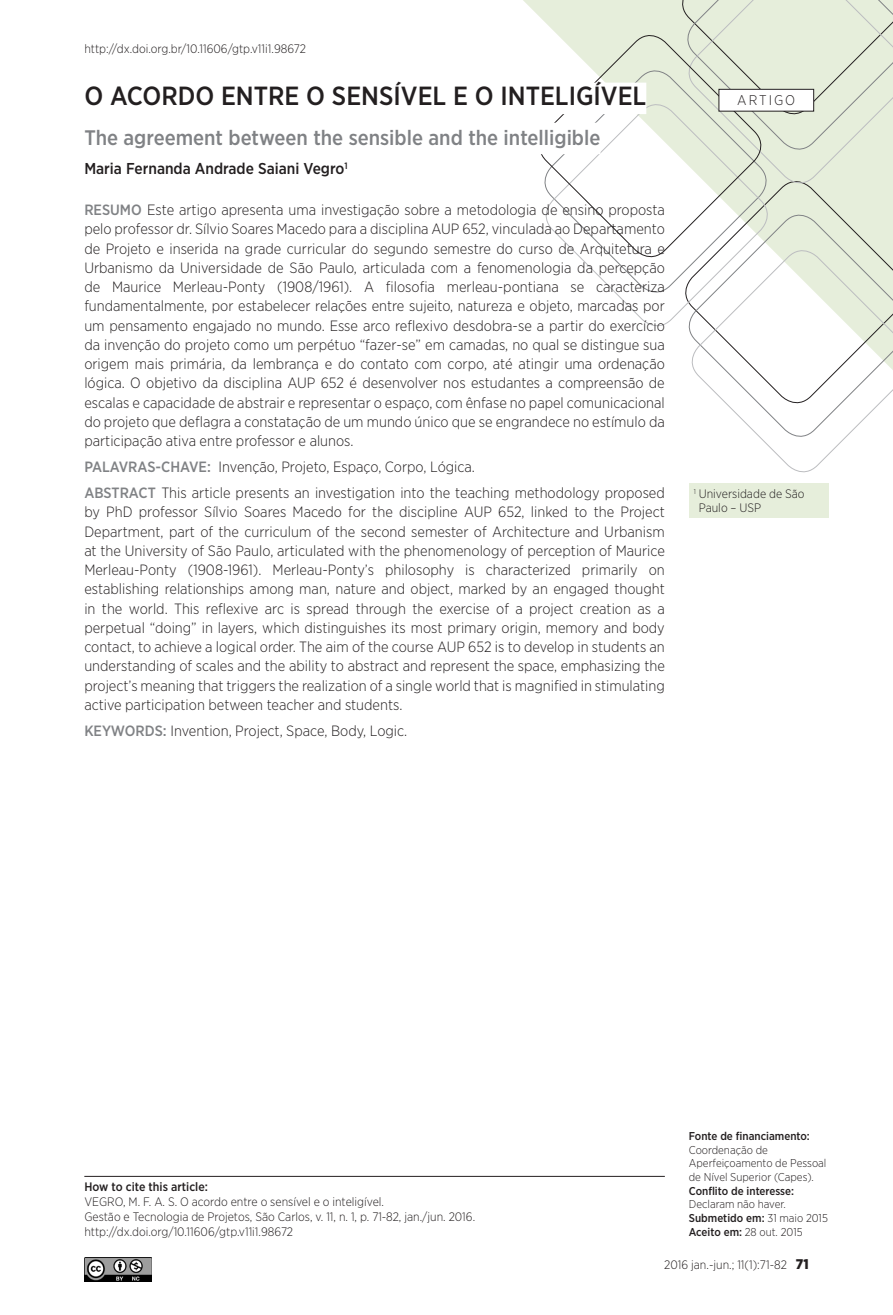
<style>
.page{position:relative;width:893px;height:1315px;background:#fff}
.page>*{position:absolute;margin:0;border:0;box-sizing:border-box;transform-origin:0 0}
.título{font:500 26.25px "Gotham Narrow";color:#231f20}
.título-ing{font:500 21px "Gotham Narrow";color:#808285}
.autores{font:500 15.75px "Gotham Narrow";color:#231f20}
.resumo{font:300 14.88px/19.2px "Gotham Narrow";color:#231f20;text-align:justify}
.t1{font:300 14px "Gotham Narrow";letter-spacing:.14em;color:#231f20}
.autores-2{font:300 12.25px/14.7px "Gotham Narrow";color:#231f20}
.filiacao{font:300 12.25px/14.7px "Gotham Narrow";color:#231f20}
.t2{font:500 12.25px "Gotham Narrow";color:#231f20}
.t3{font:300 11.38px/13.7px "Gotham Narrow";color:#231f20}
.t4{font:500 11.38px "Gotham Narrow";color:#231f20}
.s1{font-weight:500;color:#808285}
.s2{font-weight:300}
.s3{font-weight:500}
.s4{font-weight:900;font-size:14px}
</style>
<div class="page">
<svg style="left:523px;top:0;width:151px;height:27px;background:#e8efde"></svg>
<div style="left:775px;top:191px;width:118px;height:16px;background:#e6eedb"></div>
<div style="left:775px;top:207px;width:118px;height:35px;background:#e6eedb"></div>
<svg style="left:587px;top:191px;width:188px;height:136px"></svg>
<div style="left:674px;top:0;width:219px;height:191px;background:#e6eedb"></div>
<svg style="left:684px;top:242px;width:209px;height:231px"></svg>
<svg style="left:541px;top:27px;width:228px;height:238px"></svg>
<div style="left:719px;top:89px;width:95px;height:22px;background:#fff"></div>
<div style="left:719px;top:89px;width:95px;height:22px;border:1px solid #231f20"></div>
<img style="left:84px;top:1258px;width:68px;height:23px">
<div style="left:689px;top:483px;width:139px;height:34px;background:#e6eedb"></div>
<hr style="left:84px;top:1176px;width:581px;height:1px;background:#231f20">
<div style="left:84px;top:83px;width:562px;height:31px;background:#fff"></div>
<div style="left:84px;top:123px;width:516px;height:31px;background:#fff"></div>
<p class="autores-2" style="left:84px;top:41px;width:223px">http://dx.doi.org.br/10.11606/gtp.v11i1.98672</p>
<p class="título" style="left:84px;top:79px;width:563px">O ACORDO ENTRE O SENSÍVEL E O INTELIGÍVEL</p>
<p class="título-ing" style="left:84px;top:125px;width:518px">The agreement between the sensible and the intelligible</p>
<p class="autores" style="left:84px;top:159px;width:265px">Maria Fernanda Andrade Saiani Vegro<sup>1</sup></p>
<p class="resumo" style="left:84px;top:200px;width:582px"><span class="s1">RESUMO</span> Este artigo apresenta uma investigação sobre a metodologia de ensino proposta pelo professor dr. Sílvio Soares Macedo para a disciplina AUP 652, vinculada ao Departamento de Projeto e inserida na grade curricular do segundo semestre do curso de Arquitetura e Urbanismo da Universidade de São Paulo, articulada com a fenomenologia da percepção de Maurice Merleau-Ponty (1908/1961). A filosofia merleau-pontiana se caracteriza fundamentalmente, por estabelecer relações entre sujeito, natureza e objeto, marcadas por um pensamento engajado no mundo. Esse arco reflexivo desdobra-se a partir do exercício da invenção do projeto como um perpétuo “fazer-se” em camadas, no qual se distingue sua origem mais primária, da lembrança e do contato com corpo, até atingir uma ordenação lógica. O objetivo da disciplina AUP 652 é desenvolver nos estudantes a compreensão de escalas e capacidade de abstrair e representar o espaço, com ênfase no papel comunicacional do projeto que deflagra a constatação de um mundo único que se engrandece no estímulo da participação ativa entre professor e alunos.</p>
<p class="resumo" style="left:84px;top:457px;width:392px"><span class="s1">PALAVRAS-CHAVE:</span> Invenção, Projeto, Espaço, Corpo, Lógica.</p>
<p class="resumo" style="left:84px;top:483px;width:582px"><span class="s1">ABSTRACT</span> This article presents an investigation into the teaching methodology proposed by PhD professor Sílvio Soares Macedo for the discipline AUP 652, linked to the Project Department, part of the curriculum of the second semester of Architecture and Urbanism at the University of São Paulo, articulated with the phenomenology of perception of Maurice Merleau-Ponty (1908-1961). Merleau-Ponty’s philosophy is characterized primarily on establishing relationships among man, nature and object, marked by an engaged thought in the world. This reflexive arc is spread through the exercise of a project creation as a perpetual “doing” in layers, which distinguishes its most primary origin, memory and body contact, to achieve a logical order. The aim of the course AUP 652 is to develop in students an understanding of scales and the ability to abstract and represent the space, emphasizing the project’s meaning that triggers the realization of a single world that is magnified in stimulating active participation between teacher and students.</p>
<p class="resumo" style="left:84px;top:720px;width:324px"><span class="s1">KEYWORDS:</span> Invention, Project, Space, Body, Logic.</p>
<p class="t1" style="left:737px;top:92px;width:60px">ARTIGO</p>
<p class="filiacao" style="left:699px;top:486px;width:107px;text-indent:-5px"><sup>1</sup> Universidade de São<br>Paulo – USP</p>
<p class="t2" style="left:84px;top:1179px;width:125px">How to cite this article:</p>
<p class="autores-2" style="left:84px;top:1194px;width:392px">VEGRO, M. F. A. S. O acordo entre o sensível e o inteligível.<br>Gestão e Tecnologia de Projetos, São Carlos, v. 11, n. 1, p. 71-82, jan./jun. 2016. http://dx.doi.org/10.11606/gtp.v11i1.98672</p>
<p class="t4" style="left:689px;top:1128px;width:122px">Fonte de financiamento:</p>
<p class="t3" style="left:689px;top:1142px;width:139px">Coordenação de<br>Aperfeiçoamento de Pessoal de Nível Superior (Capes).</p>
<p class="t4" style="left:689px;top:1183px;width:107px">Conflito de interesse:</p>
<p class="t3" style="left:689px;top:1197px;width:99px">Declaram não haver.</p>
<p class="t4" style="left:689px;top:1210px;width:141px">Submetido em: <span class="s2">31 maio 2015</span></p>
<p class="t3" style="left:689px;top:1224px;width:115px"><span class="s3">Aceito em:</span> 28 out. 2015</p>
<p class="autores-2" style="left:664px;top:1257px;width:146px">2016 jan.-jun.; 11(1):71-82 <span class="s4">71</span></p>
</div>
